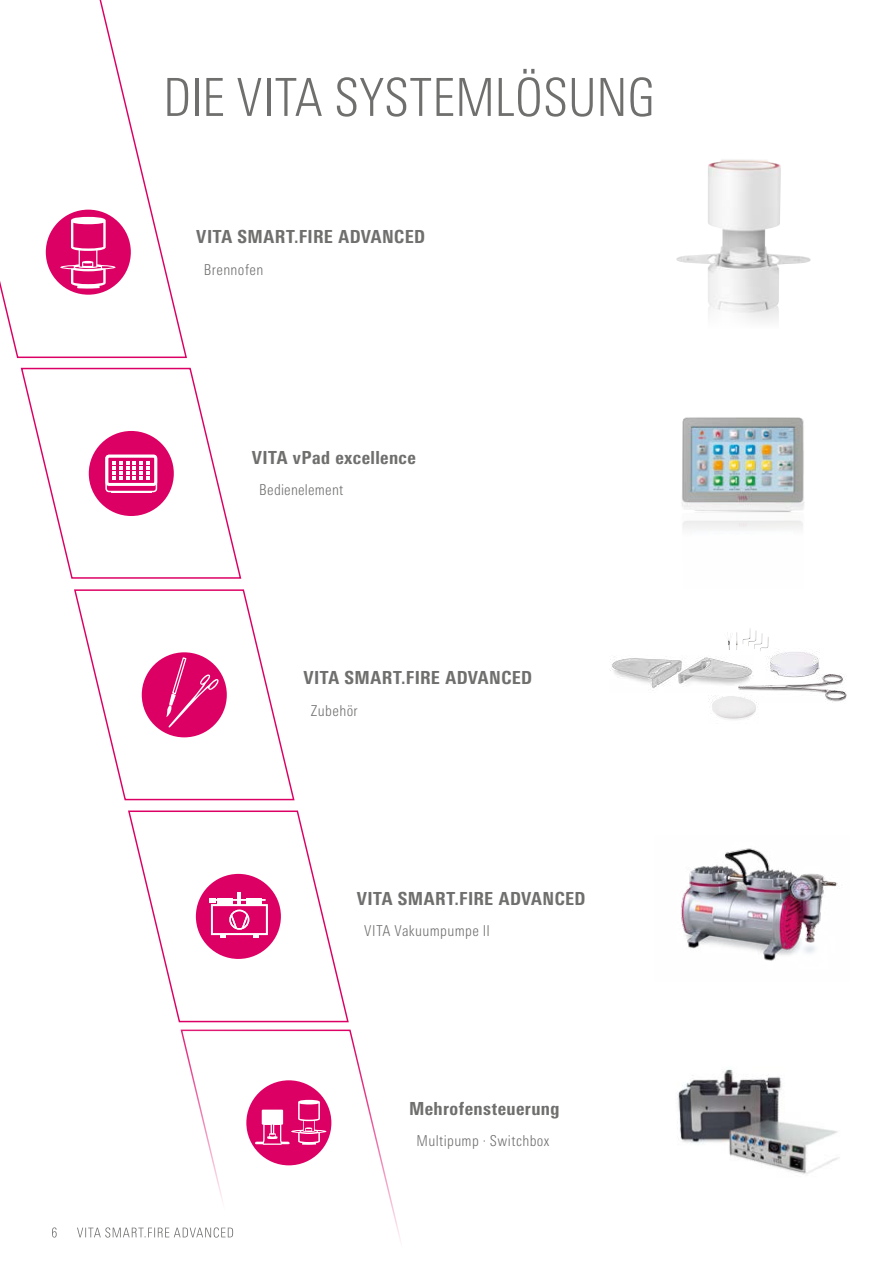
<style>
.page{position:relative;width:893px;height:1263px;background:#fff}
.page>*{position:absolute;margin:0;border:0;box-sizing:border-box;transform-origin:0 0}
.t1{font:300 condensed 52.5px "Univers Next Pro";letter-spacing:-.005em;color:#6f6f6e}
.t2{font:800 condensed 18px "Univers Next Pro";letter-spacing:.02em;color:#6f6f6e}
.t3{font:300 condensed 15px "Univers Next Pro";letter-spacing:.025em;color:#6f6f6e}
</style>
<div class="page">
<img style="left:676px;top:159px;width:135px;height:154px">
<img style="left:681px;top:417px;width:124px;height:113px">
<svg style="left:0;top:0;width:187px;height:359px"></svg>
<svg style="left:20px;top:367px;width:222px;height:212px"></svg>
<svg style="left:74px;top:589px;width:221px;height:212px"></svg>
<svg style="left:180px;top:1029px;width:221px;height:213px"></svg>
<svg style="left:128px;top:810px;width:221px;height:213px"></svg>
<svg style="left:46px;top:210px;width:85px;height:85px"></svg>
<div style="left:246px;top:1080px;width:85px;height:85px;background:#dd0064;border-radius:50%"></div>
<svg style="left:255px;top:1100px;width:71px;height:45px"></svg>
<div style="left:89px;top:431px;width:85px;height:85px;background:#dd0064;border-radius:50%"></div>
<div style="left:105px;top:455px;width:52px;height:37px;border:2px solid #fff;border-radius:3px"></div>
<div style="left:105px;top:455px;width:52px;height:31px;border:3px solid #fff;border-radius:2px"></div>
<svg style="left:112px;top:461px;width:38px;height:19px"></svg>
<hr style="left:111px;top:492px;width:41px;height:1px;background:#fff">
<div style="left:142px;top:652px;width:85px;height:85px;background:#dd0064;border-radius:50%"></div>
<svg style="left:166px;top:656px;width:53px;height:72px"></svg>
<img style="left:681px;top:848px;width:157px;height:113px">
<div style="left:196px;top:874px;width:85px;height:85px;background:#dd0064;border-radius:50%"></div>
<img style="left:677px;top:1069px;width:163px;height:105px">
<img style="left:765px;top:651px;width:55px;height:22px">
<img style="left:728px;top:628px;width:29px;height:22px">
<img style="left:709px;top:695px;width:47px;height:25px">
<img style="left:738px;top:673px;width:109px;height:30px">
<img style="left:610px;top:656px;width:143px;height:36px">
<div style="left:229px;top:910px;width:20px;height:20px;border:2px solid #fff;border-radius:50%"></div>
<svg style="left:221px;top:913px;width:38px;height:25px"></svg>
<div style="left:211px;top:904px;width:57px;height:31px;border:2px solid #fff"></div>
<svg style="left:238px;top:892px;width:3px;height:12px"></svg>
<div style="left:217px;top:898px;width:16px;height:7px;background:#fff"></div>
<svg style="left:209px;top:898px;width:6px;height:5px"></svg>
<div style="left:246px;top:898px;width:15px;height:7px;background:#fff"></div>
<hr style="left:213px;top:899px;width:52px;height:2px;background:#fff">
<svg style="left:52px;top:1227px;width:181px;height:10px"></svg>
<h1 class="t1" style="left:163px;top:67px;width:493px">DIE VITA SYSTEMLÖSUNG</h1>
<p class="t2" style="left:196px;top:226px;width:230px">VITA SMART.FIRE ADVANCED</p>
<p class="t3" style="left:204px;top:261px;width:61px">Brennofen</p>
<p class="t2" style="left:252px;top:446px;width:166px">VITA vPad excellence</p>
<p class="t3" style="left:259px;top:481px;width:86px">Bedienelement</p>
<p class="t2" style="left:303px;top:667px;width:230px">VITA SMART.FIRE ADVANCED</p>
<p class="t3" style="left:311px;top:702px;width:48px">Zubehör</p>
<p class="t2" style="left:357px;top:887px;width:230px">VITA SMART.FIRE ADVANCED</p>
<p class="t3" style="left:364px;top:922px;width:127px">VITA Vakuumpumpe II</p>
<p class="t2" style="left:409px;top:1097px;width:152px">Mehrofensteuerung</p>
<p class="t3" style="left:417px;top:1132px;width:134px">Multipump · Switchbox</p>
</div>
